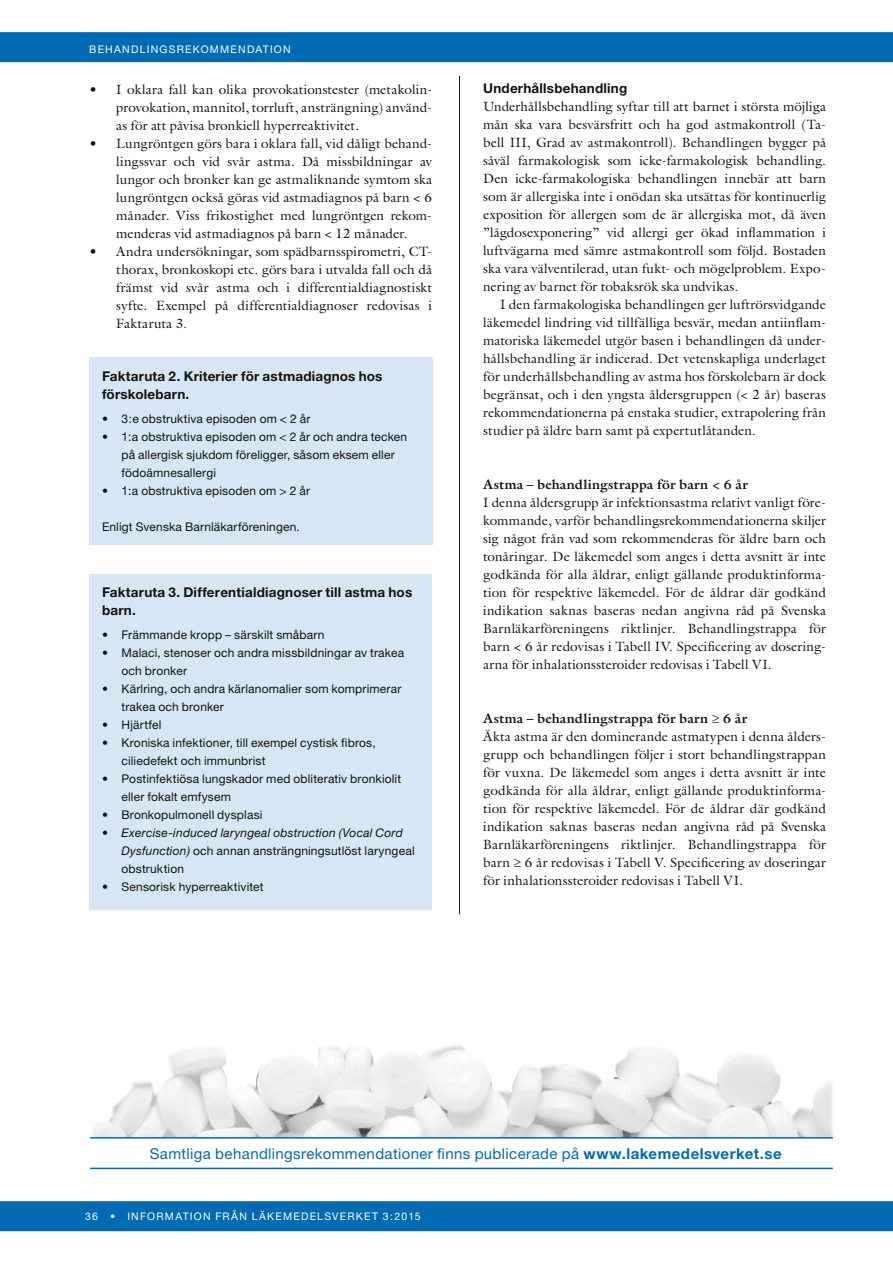
<style>
.page{position:relative;width:893px;height:1263px;background:#fff}
.page>*{position:absolute;margin:0;border:0;box-sizing:border-box;transform-origin:0 0}
.t1{font:15px "Helvetica Neue";letter-spacing:.025em;color:#006ab3}
.t2{font:13.5px/18px "Galliard LT";letter-spacing:.005em;color:#15130b;text-align:justify}
.t3{font:700 13.5px/18px "Helvetica Neue";letter-spacing:.015em;color:#15130b}
.t4{font:700 13.5px "Galliard LT";letter-spacing:.01em;color:#15130b}
.t5{font:12px/18px "Helvetica Neue";letter-spacing:.015em;color:#15130b}
.t6{font:italic 12px/18px "Helvetica Neue";letter-spacing:.015em;color:#15130b}
.t7{font:10.5px "Helvetica Neue";letter-spacing:.115em;color:#fff}
.s1{font-style:normal}
.s2{font-weight:700}
</style>
<div class="page">
<div style="left:0;top:1201px;width:893px;height:30px;background:#006ab3"></div>
<div style="left:0;top:32px;width:893px;height:30px;background:#006ab3"></div>
<div style="left:89px;top:357px;width:343px;height:187px;background:#d6e6f5"></div>
<div style="left:89px;top:574px;width:343px;height:336px;background:#d6e6f5"></div>
<img style="left:93px;top:1045px;width:741px;height:93px">
<hr style="left:90px;top:1168px;width:743px;height:1px;background:#006ab3">
<hr style="left:90px;top:1137px;width:743px;height:1px;background:#006ab3">
<hr style="left:459px;top:76px;width:1px;height:838px;background:#15130b">
<p class="t7" style="left:89px;top:43px;width:203px">BEHANDLINGSREKOMMENDATION</p>
<p class="t2" style="left:116px;top:80px;width:317px;text-indent:-27px">• I oklara fall kan olika provokationstester (metakolin&shy;provokation, mannitol, torrluft, ansträngning) använd&shy;as för att påvisa bronkiell hyperreaktivitet.</p>
<p class="t2" style="left:116px;top:134px;width:317px;text-indent:-27px">• Lungröntgen görs bara i oklara fall, vid dåligt behand&shy;lingssvar och vid svår astma. Då missbildningar av lungor och bronker kan ge astmaliknande symtom ska lungröntgen också göras vid astmadiagnos på barn &lt; 6 månader. Viss frikostighet med lungröntgen rekom&shy;menderas vid astmadiagnos på barn &lt; 12 månader.</p>
<p class="t2" style="left:116px;top:242px;width:317px;text-indent:-27px">• Andra undersökningar, som spädbarnsspirometri, CT&shy;thorax, bronkoskopi etc. görs bara i utvalda fall och då främst vid svår astma och i differentialdiagnostiskt syfte. Exempel på differentialdiagnoser redovisas i Faktaruta 3.</p>
<p class="t3" style="left:102px;top:366px;width:282px">Faktaruta 2. Kriterier för astmadiagnos hos förskolebarn.</p>
<p class="t5" style="left:102px;top:409px;width:210px">• 3:e obstruktiva episoden om &lt; 2 år</p>
<p class="t5" style="left:122px;top:427px;width:287px;text-indent:-20px">• 1:a obstruktiva episoden om &lt; 2 år och andra tecken på allergisk sjukdom föreligger, såsom eksem eller födoämnesallergi</p>
<p class="t5" style="left:102px;top:481px;width:209px">• 1:a obstruktiva episoden om &gt; 2 år</p>
<p class="t5" style="left:102px;top:517px;width:199px">Enligt Svenska Barnläkarföreningen.</p>
<p class="t3" style="left:102px;top:583px;width:312px">Faktaruta 3. Differentialdiagnoser till astma hos barn.</p>
<p class="t5" style="left:102px;top:626px;width:224px">• Främmande kropp – särskilt småbarn</p>
<p class="t5" style="left:122px;top:644px;width:284px;text-indent:-20px">• Malaci, stenoser och andra missbildningar av trakea och bronker</p>
<p class="t5" style="left:122px;top:680px;width:281px;text-indent:-20px">• Kärlring, och andra kärlanomalier som komprimerar trakea och bronker</p>
<p class="t5" style="left:102px;top:716px;width:61px">• Hjärtfel</p>
<p class="t5" style="left:122px;top:734px;width:256px;text-indent:-20px">• Kroniska infektioner, till exempel cystisk fibros, ciliedefekt och immunbrist</p>
<p class="t5" style="left:122px;top:770px;width:281px;text-indent:-20px">• Postinfektiösa lungskador med obliterativ bronkiolit eller fokalt emfysem</p>
<p class="t5" style="left:102px;top:806px;width:162px">• Bronkopulmonell dysplasi</p>
<p class="t6" style="left:122px;top:824px;width:295px;text-indent:-20px"><span class="s1">•</span> Exercise-induced laryngeal obstruction (Vocal Cord<br>Dysfunction) <span class="s1">och annan ansträngningsutlöst laryngeal obstruktion</span></p>
<p class="t5" style="left:102px;top:878px;width:163px">• Sensorisk hyperreaktivitet</p>
<p class="t3" style="left:483px;top:79px;width:146px">Underhållsbehandling</p>
<p class="t2" style="left:483px;top:98px;width:344px">Underhållsbehandling syftar till att barnet i största möjliga mån ska vara besvärsfritt och ha god astmakontroll (Ta&shy;bell III, Grad av astmakontroll). Behandlingen bygger på såväl farmakologisk som icke-farmakologisk behandling.<br>Den icke-farmakologiska behandlingen innebär att barn som är allergiska inte i onödan ska utsättas för kontinuerlig exposition för allergen som de är allergiska mot, då även ”lågdosexponering” vid allergi ger ökad inflammation i luftvägarna med sämre astmakontroll som följd. Bostaden ska vara välventilerad, utan fukt- och mögelproblem. Expo&shy;nering av barnet för tobaksrök ska undvikas.</p>
<p class="t2" style="left:483px;top:296px;width:344px;text-indent:17px">I den farmakologiska behandlingen ger luftrörsvidgande läkemedel lindring vid tillfälliga besvär, medan antiinflam&shy;matoriska läkemedel utgör basen i behandlingen då under&shy;hållsbehandling är indicerad. Det vetenskapliga underlaget för underhållsbehandling av astma hos förskolebarn är dock begränsat, och i den yngsta åldersgruppen (&lt; 2 år) baseras rekommendationerna på enstaka studier, extrapolering från studier på äldre barn samt på expertutlåtanden.</p>
<p class="t4" style="left:483px;top:476px;width:266px">Astma – behandlingstrappa för barn &lt; 6 år</p>
<p class="t2" style="left:483px;top:494px;width:344px">I denna åldersgrupp är infektionsastma relativt vanligt före&shy;kommande, varför behandlingsrekommendationerna skiljer sig något från vad som rekommenderas för äldre barn och tonåringar. De läkemedel som anges i detta avsnitt är inte godkända för alla åldrar, enligt gällande produktinforma&shy;tion för respektive läkemedel. För de åldrar där godkänd indikation saknas baseras nedan angivna råd på Svenska Barnläkarföreningens riktlinjer. Behandlingstrappa för barn &lt; 6 år redovisas i Tabell IV. Specificering av dosering&shy;arna för inhalationssteroider redovisas i Tabell VI.</p>
<p class="t2" style="left:483px;top:710px;width:344px;text-align:left"><span class="s2">Astma – behandlingstrappa för barn</span> ≥ <span class="s2">6 år<br></span>Äkta astma är den dominerande astmatypen i denna ålders&shy;grupp och behandlingen följer i stort behandlingstrappan för vuxna. De läkemedel som anges i detta avsnitt är inte godkända för alla åldrar, enligt gällande produktinforma&shy;tion för respektive läkemedel. För de åldrar där godkänd indikation saknas baseras nedan angivna råd på Svenska Barnläkarföreningens riktlinjer. Behandlingstrappa för barn ≥ 6 år redovisas i Tabell V. Specificering av doseringar för inhalationssteroider redovisas i Tabell VI.</p>
<p class="t1" style="left:150px;top:1144px;width:633px">Samtliga behandlingsrekommendationer finns publicerade på <span class="s2">www.lakemedelsverket.se</span></p>
<p class="t7" style="left:85px;top:1210px;width:337px">36 • INFORMATION FRÅN LÄKEMEDELSVERKET 3:2015</p>
</div>
